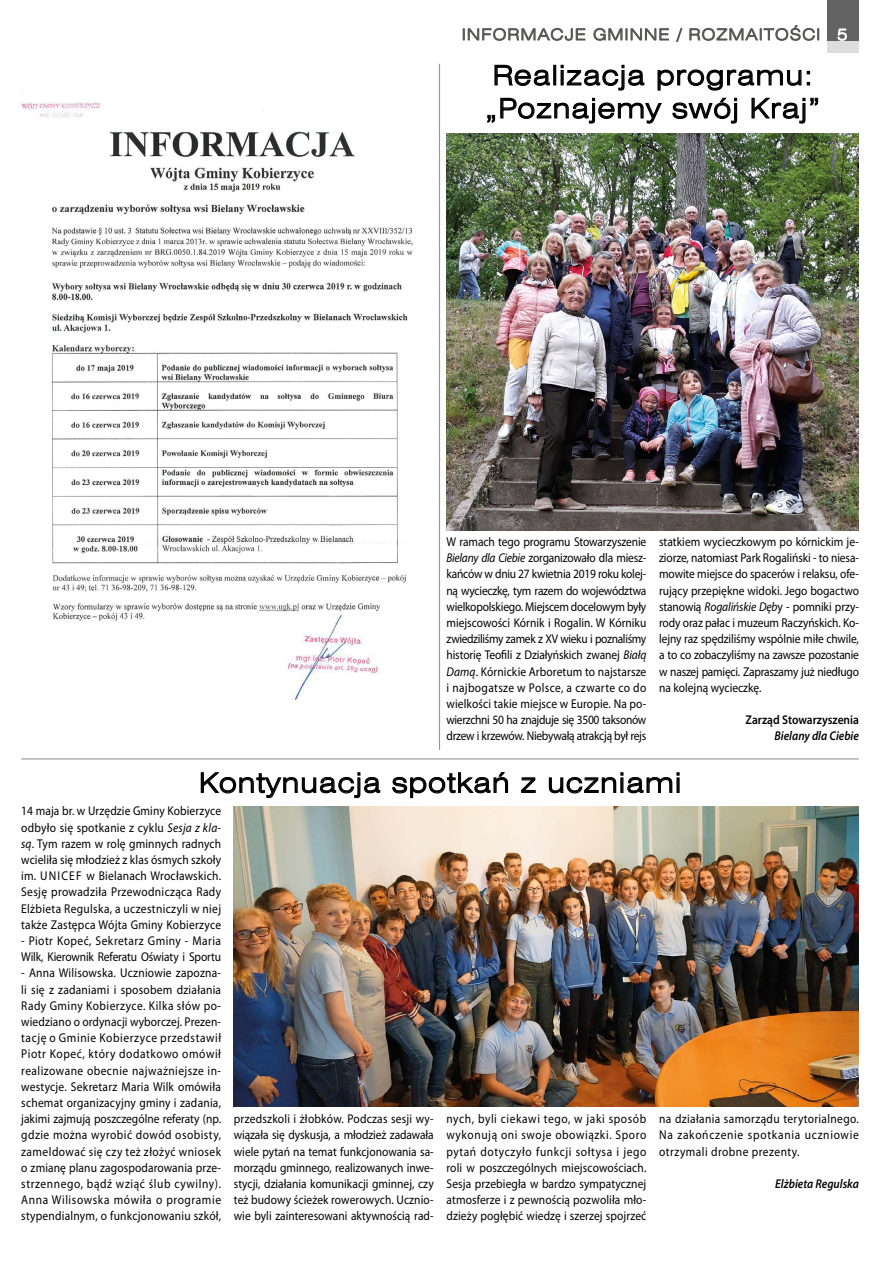
<style>
.page{position:relative;width:893px;height:1263px;background:#fff}
.page>*{position:absolute;margin:0;border:0;box-sizing:border-box;transform-origin:0 0}
.t1{font:27px/33px "Swis 721 Lt Ex EU";letter-spacing:.05em;color:#000}
.t2{font:15.75px "Swis 721 Lt Ex EU";letter-spacing:.075em;color:#575756}
.t3{font:12.75px/16.2px "Myriad Pro";letter-spacing:.01em;color:#000;text-align:justify;scale:.9 1}
.t4{font:italic 600 12.75px "Myriad Pro";color:#000;scale:.9 1}
.t5{font:600 12.75px "Myriad Pro";color:#000;scale:.9 1}
.s1{color:#fff}
.s2{font-style:italic}
</style>
<div class="page">
<hr style="left:21px;top:758px;width:838px;height:1px;background:#969699">
<svg style="left:200px;top:772px;width:181px;height:27px"></svg>
<svg style="left:392px;top:772px;width:117px;height:27px"></svg>
<svg style="left:521px;top:777px;width:15px;height:16px"></svg>
<svg style="left:548px;top:772px;width:132px;height:22px"></svg>
<img style="left:234px;top:807px;width:625px;height:300px">
<svg style="left:487px;top:64px;width:332px;height:60px"></svg>
<img style="left:20px;top:90px;width:393px;height:612px">
<hr style="left:439px;top:64px;width:1px;height:686px;background:#969699">
<img style="left:446px;top:133px;width:413px;height:397px">
<div style="left:827px;top:39px;width:32px;height:14px;background:#ddd"></div>
<svg style="left:463px;top:27px;width:123px;height:14px"></svg>
<svg style="left:593px;top:27px;width:76px;height:14px"></svg>
<svg style="left:676px;top:27px;width:7px;height:15px"></svg>
<svg style="left:689px;top:25px;width:130px;height:16px"></svg>
<div style="left:827px;top:0;width:32px;height:40px;background:#646363"></div>
<svg style="left:837px;top:28px;width:10px;height:13px"></svg>
<p class="t2" style="left:462px;top:25px;width:387px">INFORMACJE GMINNE / ROZMAITOŚCI <span class="s1">5</span></p>
<h1 class="t1" style="left:485px;top:59px;width:337px">Realizacja programu: „Poznajemy swój Kraj”</h1>
<p class="t3" style="left:446px;top:533px;width:224px">W ramach tego programu Stowarzyszenie <span class="s2">Bielany dla Ciebie</span> zorganizowało dla miesz&shy;kańców w dniu 27 kwietnia 2019 roku kolej&shy;ną wycieczkę, tym razem do województwa wielkopolskiego. Miejscem docelowym były miejscowości Kórnik i Rogalin. W Kórniku zwiedziliśmy zamek z XV wieku i poznaliśmy historię Teofili z Działyńskich zwanej <span class="s2">Białą Damą</span>. Kórnickie Arboretum to najstarsze i najbogatsze w Polsce, a czwarte co do wielkości takie miejsce w Europie. Na po&shy;wierzchni 50 ha znajduje się 3500 taksonów drzew i krzewów. Niebywałą atrakcją był rejs</p>
<p class="t3" style="left:659px;top:533px;width:224px">statkiem wycieczkowym po kórnickim je&shy;ziorze, natomiast Park Rogaliński - to niesa&shy;mowite miejsce do spacerów i relaksu, ofe&shy;rujący przepiękne widoki. Jego bogactwo stanowią <span class="s2">Rogalińskie Dęb</span>y - pomniki przy&shy;rody oraz pałac i muzeum Raczyńskich. Ko&shy;lejny raz spędziliśmy wspólnie miłe chwile, a to co zobaczyliśmy na zawsze pozostanie w naszej pamięci. Zapraszamy już niedługo na kolejną wycieczkę.</p>
<p class="t5" style="left:746px;top:712px;width:127px">Zarząd Stowarzyszenia</p>
<p class="t4" style="left:774px;top:728px;width:95px">Bielany dla Ciebie</p>
<h1 class="t1" style="left:199px;top:767px;width:484px">Kontynuacja spotkań z uczniami</h1>
<p class="t3" style="left:21px;top:803px;width:224px">14 maja br. w Urzędzie Gminy Kobierzyce odbyło się spotkanie z cyklu <span class="s2">Sesja z kla&shy;są</span>. Tym razem w rolę gminnych radnych wcieliła się młodzież z klas ósmych szkoły im. UNICEF w Bielanach Wrocławskich.<br>Sesję prowadziła Przewodnicząca Rady Elżbieta Regulska, a uczestniczyli w niej także Zastępca Wójta Gminy Kobierzyce</p>
<p class="t3" style="left:21px;top:932px;width:224px">- Piotr Kopeć, Sekretarz Gminy - Maria<br>Wilk, Kierownik Referatu Oświaty i Sportu</p>
<p class="t3" style="left:21px;top:965px;width:224px">- Anna Wilisowska. Uczniowie zapozna&shy;li się z zadaniami i sposobem działania Rady Gminy Kobierzyce. Kilka słów po&shy;wiedziano o ordynacji wyborczej. Prezen&shy;tację o Gminie Kobierzyce przedstawił Piotr Kopeć, który dodatkowo omówił realizowane obecnie najważniejsze in&shy;westycje. Sekretarz Maria Wilk omówiła schemat organizacyjny gminy i zadania, jakimi zajmują poszczególne referaty (np. gdzie można wyrobić dowód osobisty, zameldować się czy też złożyć wniosek o zmianę planu zagospodarowania prze&shy;strzennego, bądź wziąć ślub cywilny).<br>Anna Wilisowska mówiła o programie stypendialnym, o funkcjonowaniu szkół,</p>
<p class="t3" style="left:234px;top:1110px;width:224px">przedszkoli i żłobków. Podczas sesji wy&shy;wiązała się dyskusja, a młodzież zadawała wiele pytań na temat funkcjonowania sa&shy;morządu gminnego, realizowanych inwe&shy;stycji, działania komunikacji gminnej, czy też budowy ścieżek rowerowych. Ucznio&shy;wie byli zainteresowani aktywnością rad-</p>
<p class="t3" style="left:446px;top:1110px;width:224px">nych, byli ciekawi tego, w jaki sposób wykonują oni swoje obowiązki. Sporo pytań dotyczyło funkcji sołtysa i jego roli w poszczególnych miejscowościach.<br>Sesja przebiegła w bardzo sympatycznej atmosferze i z pewnością pozwoliła mło&shy;dzieży pogłębić wiedzę i szerzej spojrzeć</p>
<p class="t3" style="left:659px;top:1110px;width:223px">na działania samorządu terytorialnego.<br>Na zakończenie spotkania uczniowie otrzymali drobne prezenty.</p>
<p class="t4" style="left:775px;top:1175px;width:94px">Elżbieta Regulska</p>
</div>
